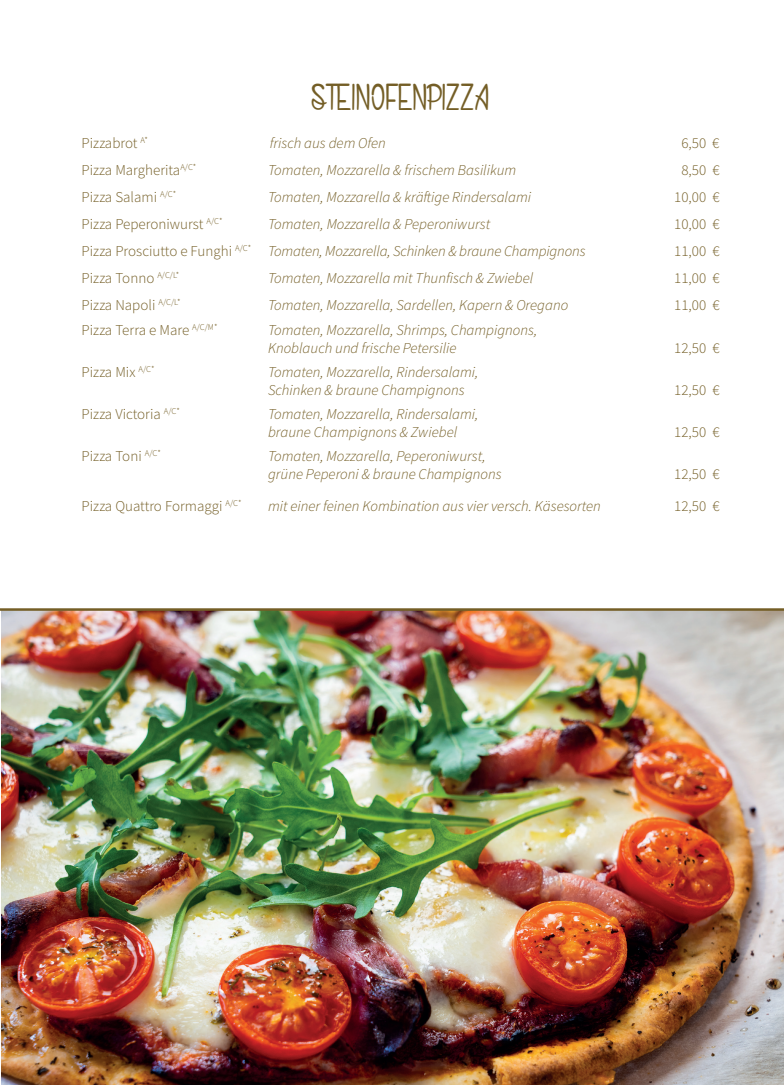
<style>
.page{position:relative;width:784px;height:1085px;background:#fff}
.page>*{position:absolute;margin:0;border:0;box-sizing:border-box;transform-origin:0 0}
.t1{font:37.5px "Saint Andrewdes Kiwis";letter-spacing:.015em;color:#745e26}
.t2{font:italic 300 15px/17.5px "Source Sans Pro";color:#745e26}
.t3{font:300 15px "Source Sans Pro";color:#745e26}
.s1{font-style:normal}
</style>
<div class="page">
<img style="left:2px;top:610px;width:781px;height:474px">
<hr style="left:0;top:608px;width:783px;height:2px;background:#745e26">
<h1 class="t1" style="left:312px;top:80px;width:179px">STEINOFENPIZZA</h1>
<p class="t3" style="left:81px;top:134px;width:68px">Pizzabrot <sup>A*</sup></p>
<p class="t2" style="left:269px;top:134px;width:118px">frisch aus dem Ofen</p>
<p class="t3" style="left:681px;top:134px;width:40px">6,50 €</p>
<p class="t3" style="left:81px;top:161px;width:116px">Pizza Margherita<sup>A/C*</sup></p>
<p class="t2" style="left:268px;top:161px;width:249px">Tomaten, Mozzarella &amp; frischem Basilikum</p>
<p class="t3" style="left:681px;top:161px;width:40px">8,50 €</p>
<p class="t3" style="left:81px;top:188px;width:96px">Pizza Salami <sup>A/C*</sup></p>
<p class="t2" style="left:268px;top:188px;width:264px">Tomaten, Mozzarella &amp; kräftige Rindersalami</p>
<p class="t3" style="left:673px;top:188px;width:47px">10,00 €</p>
<p class="t3" style="left:81px;top:215px;width:142px">Pizza Peperoniwurst <sup>A/C*</sup></p>
<p class="t2" style="left:268px;top:215px;width:223px">Tomaten, Mozzarella &amp; Peperoniwurst</p>
<p class="t3" style="left:673px;top:215px;width:47px">10,00 €</p>
<p class="t2" style="left:81px;top:242px;width:505px"><span class="s1">Pizza Prosciutto e Funghi</span> <sup>A/C*</sup> Tomaten, Mozzarella, Schinken &amp; braune Champignons</p>
<p class="t3" style="left:673px;top:242px;width:47px">11,00 €</p>
<p class="t3" style="left:81px;top:269px;width:99px">Pizza Tonno <sup>A/C/L*</sup></p>
<p class="t2" style="left:268px;top:269px;width:267px">Tomaten, Mozzarella mit Thunfisch &amp; Zwiebel</p>
<p class="t3" style="left:673px;top:269px;width:47px">11,00 €</p>
<p class="t3" style="left:81px;top:296px;width:100px">Pizza Napoli <sup>A/C/L*</sup></p>
<p class="t2" style="left:268px;top:296px;width:301px">Tomaten, Mozzarella, Sardellen, Kapern &amp; Oregano</p>
<p class="t3" style="left:673px;top:296px;width:47px">11,00 €</p>
<p class="t3" style="left:81px;top:321px;width:137px">Pizza Terra e Mare <sup>A/C/M*</sup></p>
<p class="t2" style="left:268px;top:321px;width:270px">Tomaten, Mozzarella, Shrimps, Champignons,<br>Knoblauch und frische Petersilie</p>
<p class="t3" style="left:673px;top:338px;width:47px">12,50 €</p>
<p class="t3" style="left:81px;top:363px;width:74px">Pizza Mix <sup>A/C*</sup></p>
<p class="t2" style="left:268px;top:363px;width:212px">Tomaten, Mozzarella, Rindersalami,<br>Schinken &amp; braune Champignons</p>
<p class="t3" style="left:81px;top:405px;width:100px">Pizza Victoria <sup>A/C*</sup></p>
<p class="t2" style="left:268px;top:405px;width:212px">Tomaten, Mozzarella, Rindersalami, braune Champignons &amp; Zwiebel</p>
<p class="t3" style="left:81px;top:447px;width:81px">Pizza Toni <sup>A/C*</sup></p>
<p class="t2" style="left:268px;top:447px;width:235px">Tomaten, Mozzarella, Peperoniwurst, grüne Peperoni &amp; braune Champignons</p>
<p class="t3" style="left:673px;top:380px;width:47px">12,50 €</p>
<p class="t3" style="left:673px;top:422px;width:47px">12,50 €</p>
<p class="t3" style="left:673px;top:464px;width:47px">12,50 €</p>
<p class="t3" style="left:81px;top:496px;width:161px">Pizza Quattro Formaggi <sup>A/C*</sup></p>
<p class="t2" style="left:268px;top:497px;width:334px">mit einer feinen Kombination aus vier versch. Käsesorten</p>
<p class="t3" style="left:673px;top:496px;width:47px">12,50 €</p>
</div>
